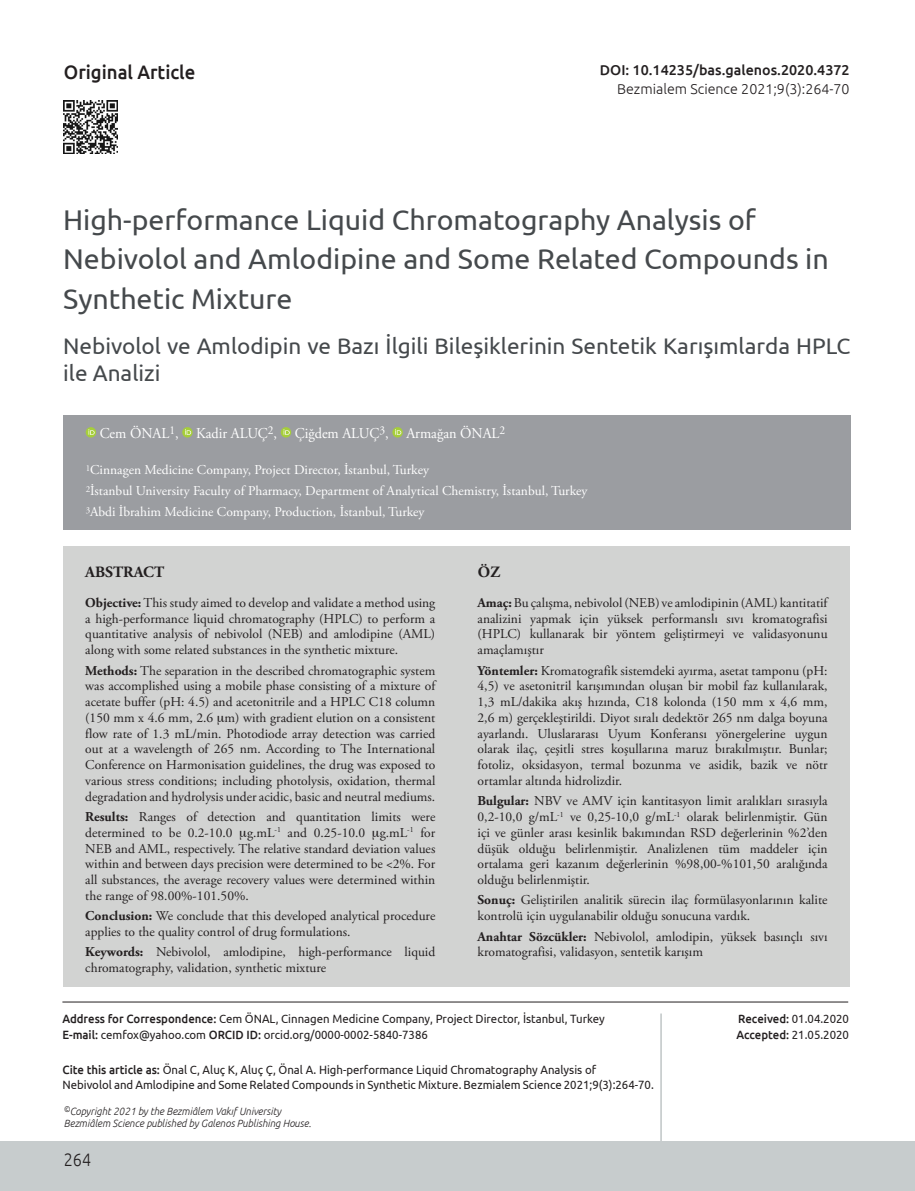
<style>
.page{position:relative;width:915px;height:1191px;background:#fff}
.page>*{position:absolute;margin:0;border:0;box-sizing:border-box;transform-origin:0 0}
.BASLIK{font:28.5px/39.8px "Ubuntu";color:#45494c}
._2__BASLIK{font:22.5px/27px "Ubuntu";color:#45494c}
.t1{font:500 19.5px "Ubuntu";color:#231f20;scale:.95 1}
.t2{font:300 18px "Ubuntu";color:#231f20;scale:.9 1}
.OZET{font:700 15.75px "Adobe Garamond Pro";color:#231f20}
.YAZARLAR{font:15px "Adobe Garamond Pro";color:#fff;scale:.95 1}
.t3{font:500 14.25px "Ubuntu";color:#231f20}
.t4{font:300 14.25px "Ubuntu";color:#231f20}
.OZET-2{font:13.5px/15.8px "Adobe Garamond Pro";color:#231f20;text-align:justify}
.KURUM{font:13.5px "Adobe Garamond Pro";color:#fff}
.t5{font:12px/15px "Ubuntu";color:#231f20;scale:.95 1}
.t6{font:italic 300 10.5px/12px "Ubuntu";color:#231f20;scale:.95 1}
.s1{font-weight:700}
.s2{font-weight:500}
</style>
<div class="page">
<img style="left:64px;top:100px;width:53px;height:54px">
<div style="left:0;top:1141px;width:914px;height:50px;background:#c7cccd"></div>
<hr style="left:62px;top:1001px;width:785px;height:1px;background:#231f20">
<hr style="left:660px;top:1013px;width:1px;height:149px;background:#c7cccd">
<div style="left:63px;top:546px;width:786px;height:440px;background:#d2d3d2"></div>
<div style="left:63px;top:415px;width:787px;height:114px;background:#9b9da1"></div>
<div style="left:86px;top:427px;width:10px;height:10px;background:#a6ce3b;border-radius:50%"></div>
<svg style="left:88px;top:429px;width:7px;height:6px"></svg>
<div style="left:182px;top:427px;width:10px;height:10px;background:#a6ce3b;border-radius:50%"></div>
<svg style="left:185px;top:429px;width:6px;height:6px"></svg>
<svg style="left:281px;top:427px;width:10px;height:10px"></svg>
<svg style="left:283px;top:429px;width:6px;height:6px"></svg>
<div style="left:392px;top:427px;width:10px;height:10px;background:#a6ce3b;border-radius:50%"></div>
<svg style="left:395px;top:429px;width:6px;height:6px"></svg>
<h3 class="t1" style="left:64px;top:60px;width:140px">Original Article</h3>
<p class="t3" style="left:599px;top:61px;width:251px">DOI: 10.14235/bas.galenos.2020.4372</p>
<p class="t4" style="left:617px;top:80px;width:234px">Bezmialem Science 2021;9(3):264-70</p>
<p class="BASLIK" style="left:63px;top:199px;width:767px">High-performance Liquid Chromatography Analysis of<br>Nebivolol and Amlodipine and Some Related Compounds in<br>Synthetic Mixture</p>
<p class="_2__BASLIK" style="left:63px;top:332px;width:788px">Nebivolol ve Amlodipin ve Bazı İlgili Bileşiklerinin Sentetik Karışımlarda HPLC ile Analizi</p>
<p class="YAZARLAR" style="left:100px;top:424px;width:428px">Cem ÖNAL<sup>1</sup>, Kadir ALUÇ<sup>2</sup>, Çiğdem ALUÇ<sup>3</sup>, Armağan ÖNAL<sup>2</sup></p>
<p class="KURUM" style="left:86px;top:462px;width:345px"><sup>1</sup>Cinnagen Medicine Company, Project Director, İstanbul, Turkey</p>
<p class="KURUM" style="left:86px;top:483px;width:503px"><sup>2</sup>İstanbul University Faculty of Pharmacy, Department of Analytical Chemistry, İstanbul, Turkey</p>
<p class="KURUM" style="left:86px;top:504px;width:340px"><sup>3</sup>Abdi İbrahim Medicine Company, Production, İstanbul, Turkey</p>
<p class="OZET" style="left:85px;top:563px;width:80px">ABSTRACT</p>
<p class="OZET" style="left:478px;top:563px;width:24px">ÖZ</p>
<p class="OZET-2" style="left:477px;top:595px;width:351px"><span class="s1">Amaç:</span> Bu çalışma, nebivolol (NEB) ve amlodipinin (AML) kantitatif analizini yapmak için yüksek performanslı sıvı kromatografisi (HPLC) kullanarak bir yöntem geliştirmeyi ve validasyonunu amaçlamıştır</p>
<p class="OZET-2" style="left:477px;top:663px;width:351px"><span class="s1">Yöntemler:</span> Kromatografik sistemdeki ayırma, asetat tamponu (pH:<br>4,5) ve asetonitril karışımından oluşan bir mobil faz kullanılarak, 1,3 mL/dakika akış hızında, C18 kolonda (150 mm x 4,6 mm, 2,6 m) gerçekleştirildi. Diyot sıralı dedektör 265 nm dalga boyuna ayarlandı. Uluslararası Uyum Konferansı yönergelerine uygun olarak ilaç, çeşitli stres koşullarına maruz bırakılmıştır. Bunlar; fotoliz, oksidasyon, termal bozunma ve asidik, bazik ve nötr ortamlar altında hidrolizdir.</p>
<p class="OZET-2" style="left:477px;top:793px;width:351px"><span class="s1">Bulgular:</span> NBV ve AMV için kantitasyon limit aralıkları sırasıyla 0,2-10,0 g/mL<sup>-1</sup> ve 0,25-10,0 g/mL<sup>-1</sup> olarak belirlenmiştir. Gün içi ve günler arası kesinlik bakımından RSD değerlerinin %2’den düşük olduğu belirlenmiştir. Analizlenen tüm maddeler için ortalama geri kazanım değerlerinin %98,00-%101,50 aralığında olduğu belirlenmiştir.</p>
<p class="OZET-2" style="left:477px;top:892px;width:351px"><span class="s1">Sonuç:</span> Geliştirilen analitik sürecin ilaç formülasyonlarının kalite kontrolü için uygulanabilir olduğu sonucuna vardık.</p>
<p class="OZET-2" style="left:477px;top:929px;width:351px"><span class="s1">Anahtar Sözcükler:</span> Nebivolol, amlodipin, yüksek basınçlı sıvı kromatografisi, validasyon, sentetik karışım</p>
<p class="OZET-2" style="left:85px;top:595px;width:351px"><span class="s1">Objective:</span> This study aimed to develop and validate a method using a high-performance liquid chromatography (HPLC) to perform a quantitative analysis of nebivolol (NEB) and amlodipine (AML) along with some related substances in the synthetic mixture.</p>
<p class="OZET-2" style="left:85px;top:663px;width:351px"><span class="s1">Methods:</span> The separation in the described chromatographic system was accomplished using a mobile phase consisting of a mixture of acetate buffer (pH: 4.5) and acetonitrile and a HPLC C18 column (150 mm x 4.6 mm, 2.6 m) with gradient elution on a consistent flow rate of 1.3 mL/min. Photodiode array detection was carried out at a wavelength of 265 nm. According to The International Conference on Harmonisation guidelines, the drug was exposed to various stress conditions; including photolysis, oxidation, thermal degradation and hydrolysis under acidic, basic and neutral mediums.</p>
<p class="OZET-2" style="left:85px;top:809px;width:351px"><span class="s1">Results:</span> Ranges of detection and quantitation limits were determined to be 0.2-10.0 g.mL<sup>-1</sup> and 0.25-10.0 g.mL<sup>-1</sup> for NEB and AML, respectively. The relative standard deviation values within and between days precision were determined to be &lt;2%. For all substances, the average recovery values were determined within the range of 98.00%-101.50%.</p>
<p class="OZET-2" style="left:85px;top:908px;width:351px"><span class="s1">Conclusion:</span> We conclude that this developed analytical procedure applies to the quality control of drug formulations.</p>
<p class="OZET-2" style="left:85px;top:944px;width:351px"><span class="s1">Keywords:</span> Nebivolol, amlodipine, high-performance liquid chromatography, validation, synthetic mixture</p>
<p class="t5" style="left:62px;top:1010px;width:572px"><span class="s2">Address for Correspondence:</span> Cem ÖNAL, Cinnagen Medicine Company, Project Director, İstanbul, Turkey</p>
<p class="t5" style="left:62px;top:1026px;width:386px"><span class="s2">E-mail:</span> cemfox@yahoo.com <span class="s2">ORCID ID:</span> orcid.org/0000-0002-5840-7386</p>
<p class="t5" style="left:62px;top:1062px;width:624px"><span class="s2">Cite this article as:</span> Önal C, Aluç K, Aluç Ç, Önal A. High-performance Liquid Chromatography Analysis of<br>Nebivolol and Amlodipine and Some Related Compounds in Synthetic Mixture. Bezmialem Science 2021;9(3):264-70.</p>
<p class="t6" style="left:64px;top:1105px;width:262px"><sup>©</sup>Copyright 2021 by the Bezmiâlem Vakıf University<br>Bezmiâlem Science published by Galenos Publishing House.</p>
<p class="t2" style="left:64px;top:1148px;width:32px">264</p>
<p class="t5" style="left:737px;top:1010px;width:118px"><span class="s2">Received:</span> 01.04.2020</p>
<p class="t5" style="left:736px;top:1026px;width:120px"><span class="s2">Accepted:</span> 21.05.2020</p>
</div>
